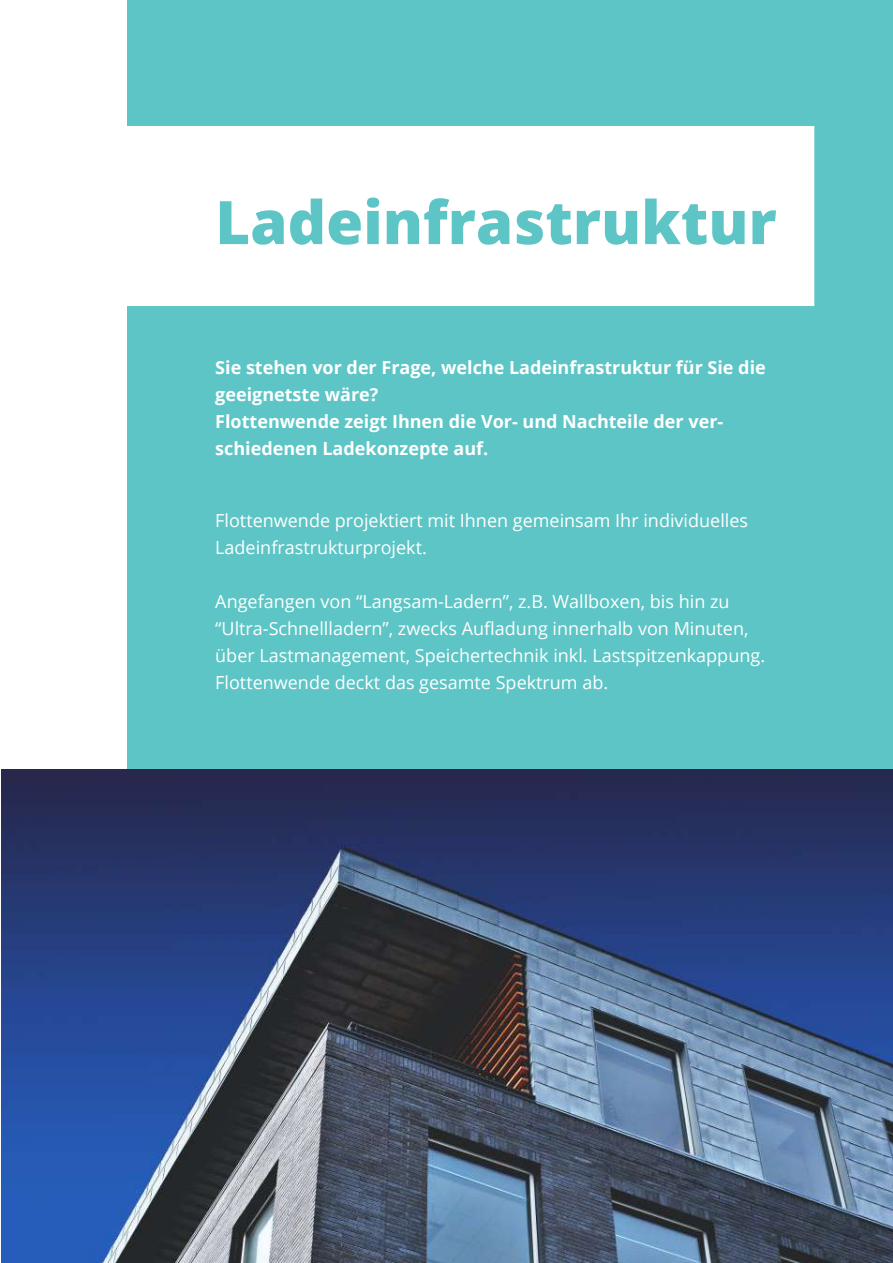
<style>
.page{position:relative;width:893px;height:1263px;background:#fff}
.page>*{position:absolute;margin:0;border:0;box-sizing:border-box;transform-origin:0 0}
.t1{font:800 60px "Open Sans";color:#5dc5c6}
.t2{font:18px/27px "Open Sans";color:#fff}
.t3{font:700 18px/27px "Open Sans";color:#fff}
</style>
<div class="page">
<div style="left:128px;top:0;width:765px;height:900px;background:#5dc5c6"></div>
<div style="left:125px;top:126px;width:689px;height:180px;background:#fff"></div>
<img style="left:1px;top:770px;width:892px;height:493px">
<h1 class="t1" style="left:215px;top:177px;width:563px">Ladeinfrastruktur</h1>
<p class="t3" style="left:215px;top:353px;width:552px">Sie stehen vor der Frage, welche Ladeinfrastruktur für Sie die geeignetste wäre?<br>Flottenwende zeigt Ihnen die Vor- und Nachteile der ver&shy;schiedenen Ladekonzepte auf.</p>
<p class="t2" style="left:215px;top:507px;width:534px">Flottenwende projektiert mit Ihnen gemeinsam Ihr individuelles<br>Ladeinfrastrukturprojekt.</p>
<p class="t2" style="left:215px;top:588px;width:551px">Angefangen von “Langsam-Ladern”, z.B. Wallboxen, bis hin zu “Ultra-Schnellladern”, zwecks Aufladung innerhalb von Minuten, über Lastmanagement, Speichertechnik inkl. Lastspitzenkappung.<br>Flottenwende deckt das gesamte Spektrum ab.</p>
</div>
